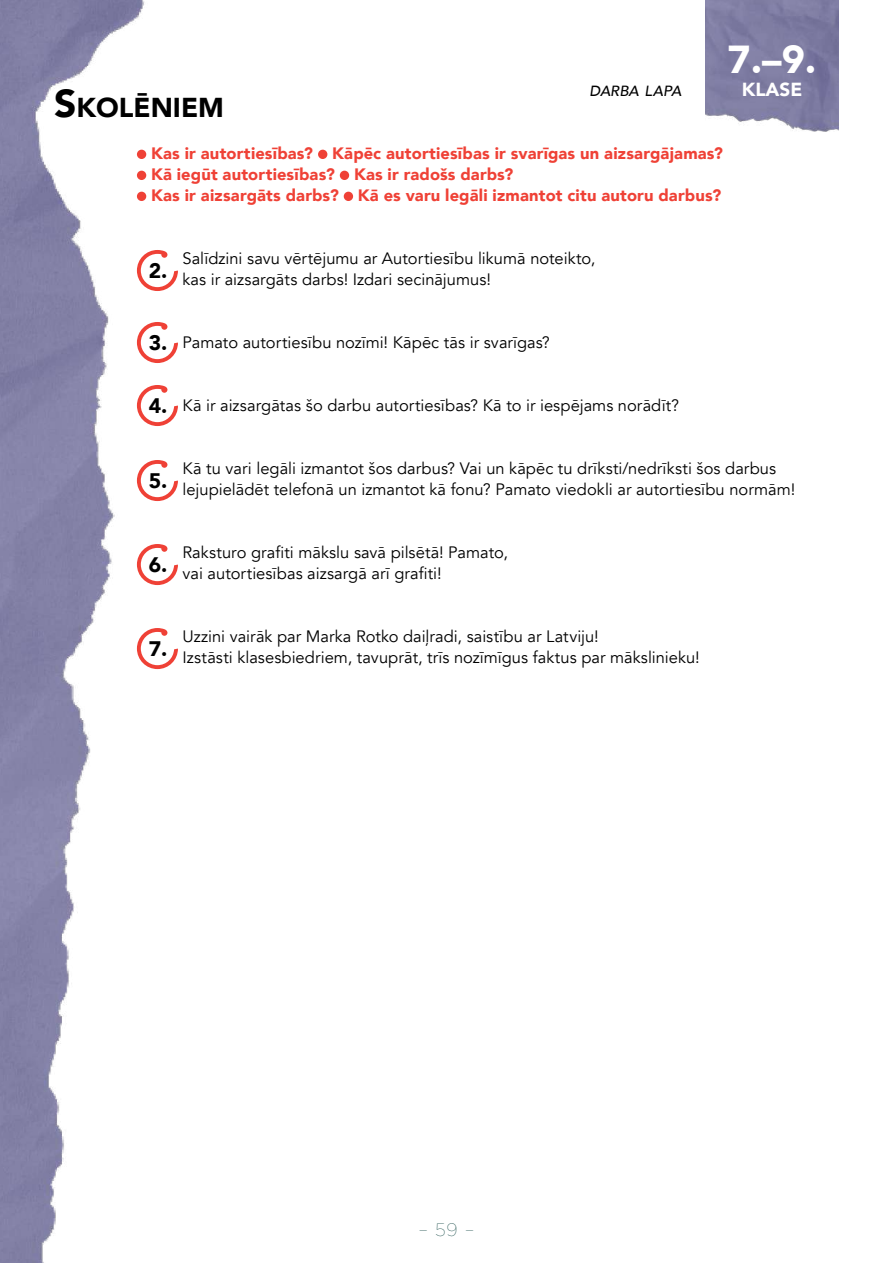
<style>
.page{position:relative;width:893px;height:1263px;background:#fff}
.page>*{position:absolute;margin:0;border:0;box-sizing:border-box;transform-origin:0 0}
.t1{font:900 39px "Avenir";color:#fff}
.t2{font:900 27.3px "Avenir";color:#000}
.t3{font:900 21px "Avenir";color:#000}
.t4{font:900 18.9px "Avenir";color:#fff}
.t5{font:100 18px "Gotham";color:#0a403d}
.t6{font:16.5px/21px "Avenir";color:#000}
.t7{font:900 16.5px/21px "Avenir";letter-spacing:.01em;color:#ef4136}
.t8{font:italic 500 14.7px "Avenir";letter-spacing:-.01em;color:#000}
.s1{font-size:39px}
.s2{font-weight:900;font-size:21px}
</style>
<div class="page">
<img style="left:0;top:0;width:157px;height:1263px">
<img style="left:705px;top:0;width:134px;height:132px">
<div style="left:137px;top:150px;width:9px;height:9px;background:#ef4136;border-radius:50%"></div>
<div style="left:318px;top:150px;width:9px;height:9px;background:#ef4136;border-radius:50%"></div>
<div style="left:137px;top:171px;width:9px;height:9px;background:#ef4136;border-radius:50%"></div>
<div style="left:340px;top:171px;width:9px;height:9px;background:#ef4136;border-radius:50%"></div>
<div style="left:137px;top:192px;width:9px;height:9px;background:#ef4136;border-radius:50%"></div>
<div style="left:344px;top:192px;width:9px;height:9px;background:#ef4136;border-radius:50%"></div>
<svg style="left:137px;top:250px;width:41px;height:41px"></svg>
<svg style="left:137px;top:322px;width:41px;height:41px"></svg>
<svg style="left:137px;top:385px;width:41px;height:41px"></svg>
<svg style="left:137px;top:460px;width:41px;height:41px"></svg>
<svg style="left:137px;top:544px;width:41px;height:41px"></svg>
<svg style="left:137px;top:628px;width:41px;height:41px"></svg>
<h2 class="t2" style="left:54px;top:84px;width:171px"><span class="s1">S</span>KOLĒNIEM</h2>
<p class="t8" style="left:590px;top:82px;width:93px">DARBA LAPA</p>
<h1 class="t1" style="left:728px;top:26px;width:90px">7.–9.</h1>
<p class="t4" style="left:742px;top:73px;width:62px">KLASE</p>
<p class="t7" style="left:151px;top:142px;width:573px">Kas ir autortiesības? Kāpēc autortiesības ir svarīgas un aizsargājamas?<br>Kā iegūt autortiesības? Kas ir radošs darbs?<br>Kas ir aizsargāts darbs? Kā es varu legāli izmantot citu autoru darbus?</p>
<p class="t3" style="left:149px;top:252px;width:20px">2.</p>
<p class="t6" style="left:183px;top:248px;width:414px">Salīdzini savu vērtējumu ar Autortiesību likumā noteikto, kas ir aizsargāts darbs! Izdari secinājumus!</p>
<p class="t6" style="left:149px;top:332px;width:403px"><span class="s2">3.</span> Pamato autortiesību nozīmi! Kāpēc tās ir svarīgas?</p>
<p class="t6" style="left:149px;top:395px;width:532px"><span class="s2">4.</span> Kā ir aizsargātas šo darbu autortiesības? Kā to ir iespējams norādīt?</p>
<p class="t3" style="left:149px;top:462px;width:20px">5.</p>
<p class="t6" style="left:183px;top:458px;width:614px">Kā tu vari legāli izmantot šos darbus? Vai un kāpēc tu drīksti/nedrīksti šos darbus lejupielādēt telefonā un izmantot kā fonu? Pamato viedokli ar autortiesību normām!</p>
<p class="t3" style="left:149px;top:546px;width:20px">6.</p>
<p class="t6" style="left:183px;top:542px;width:327px">Raksturo grafiti mākslu savā pilsētā! Pamato, vai autortiesības aizsargā arī grafiti!</p>
<p class="t3" style="left:149px;top:630px;width:20px">7.</p>
<p class="t6" style="left:183px;top:626px;width:519px">Uzzini vairāk par Marka Rotko daiļradi, saistību ar Latviju!<br>Izstāsti klasesbiedriem, tavuprāt, trīs nozīmīgus faktus par mākslinieku!</p>
<p class="t5" style="left:419px;top:1219px;width:57px">– 59 –</p>
</div>
